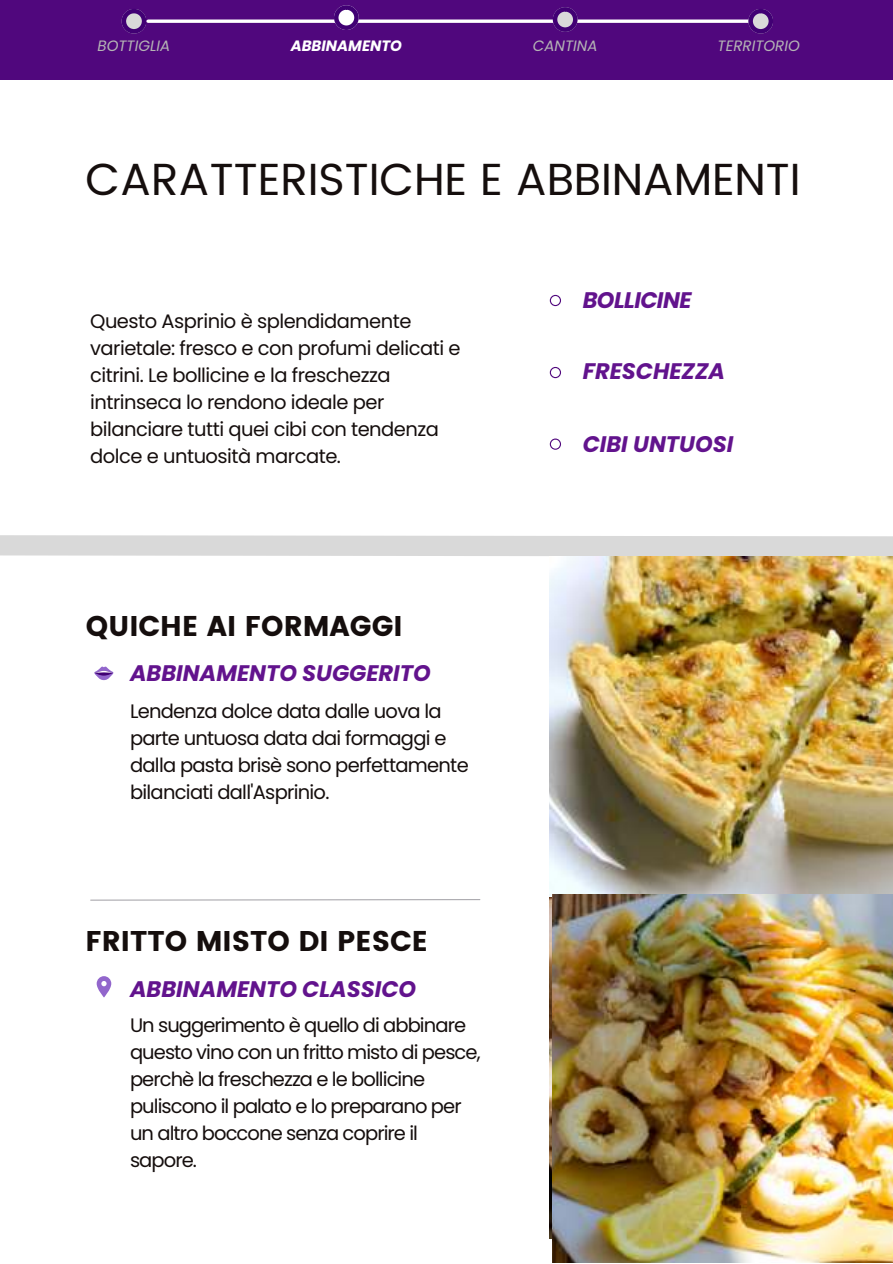
<style>
.page{position:relative;width:893px;height:1264px;background:#fff}
.page>*{position:absolute;margin:0;border:0;box-sizing:border-box;transform-origin:0 0}
.t1{font:45px "Poppins";letter-spacing:-.005em;color:#150e0d}
.t2{font:28.5px "Poppins";color:#150e0d}
.t3{font:italic 700 22.5px "Poppins";color:#62138d}
.t4{font:italic 700 22.5px "Poppins";letter-spacing:-.025em;color:#62138d}
.t5{font:19.5px/27px "Poppins";letter-spacing:-.035em;color:#150e0d}
.t6{font:italic 15px "Poppins";color:#b5b5b5}
.t7{font:italic 700 15px "Poppins";color:#fff}
</style>
<div class="page">
<div style="left:0;top:535px;width:892px;height:21px;background:#d9d9d9"></div>
<svg style="left:94px;top:666px;width:19px;height:14px"></svg>
<svg style="left:97px;top:976px;width:14px;height:21px"></svg>
<svg style="left:90px;top:899px;width:391px;height:2px"></svg>
<svg style="left:549px;top:295px;width:12px;height:11px"></svg>
<svg style="left:549px;top:367px;width:12px;height:11px"></svg>
<svg style="left:549px;top:438px;width:12px;height:12px"></svg>
<div style="left:0;top:0;width:892px;height:80px;background:#50077d"></div>
<svg style="left:122px;top:9px;width:24px;height:25px"></svg>
<svg style="left:148px;top:19px;width:600px;height:4px;background:#e3d7ea"></svg>
<svg style="left:552px;top:7px;width:25px;height:25px"></svg>
<svg style="left:334px;top:5px;width:25px;height:25px"></svg>
<svg style="left:748px;top:9px;width:25px;height:25px"></svg>
<img style="left:549px;top:556px;width:343px;height:340px">
<img style="left:552px;top:894px;width:340px;height:368px">
<p class="t6" style="left:98px;top:37px;width:74px">BOTTIGLIA</p>
<p class="t7" style="left:291px;top:37px;width:113px">ABBINAMENTO</p>
<p class="t6" style="left:533px;top:37px;width:66px">CANTINA</p>
<p class="t6" style="left:717px;top:37px;width:84px">TERRITORIO</p>
<h1 class="t1" style="left:85px;top:147px;width:716px">CARATTERISTICHE E ABBINAMENTI</h1>
<p class="t5" style="left:90px;top:308px;width:372px">Questo Asprinio è splendidamente varietale: fresco e con profumi delicati e citrini. Le bollicine e la freschezza intrinseca lo rendono ideale per bilanciare tutti quei cibi con tendenza dolce e untuosità marcate.</p>
<h2 class="t2" style="left:86px;top:609px;width:318px">QUICHE AI FORMAGGI</h2>
<p class="t3" style="left:130px;top:660px;width:302px">ABBINAMENTO SUGGERITO</p>
<p class="t5" style="left:130px;top:698px;width:340px">Lendenza dolce data dalle uova la parte untuosa data dai formaggi e dalla pasta brisè sono perfettamente bilanciati dall'Asprinio.</p>
<h2 class="t2" style="left:85px;top:924px;width:344px">FRITTO MISTO DI PESCE</h2>
<p class="t3" style="left:130px;top:976px;width:287px">ABBINAMENTO CLASSICO</p>
<p class="t5" style="left:130px;top:1012px;width:352px">Un suggerimento è quello di abbinare questo vino con un fritto misto di pesce, perchè la freschezza e le bollicine puliscono il palato e lo preparano per un altro boccone senza coprire il sapore.</p>
<p class="t4" style="left:582px;top:287px;width:110px">BOLLICINE</p>
<p class="t3" style="left:582px;top:358px;width:144px">FRESCHEZZA</p>
<p class="t3" style="left:582px;top:431px;width:152px">CIBI UNTUOSI</p>
</div>
